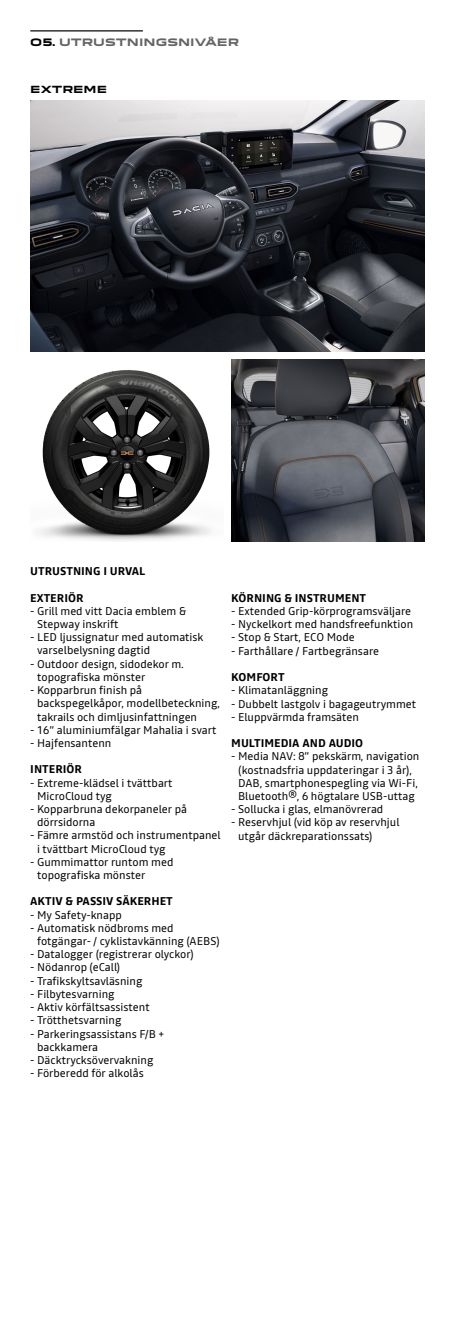
<style>
.page{position:relative;width:455px;height:1319px;background:#fff}
.page>*{position:absolute;margin:0;border:0;box-sizing:border-box;transform-origin:0 0}
.t1{font:11.2px/13.2px "Read";color:#000}
.t2{font:700 11.2px "Read";color:#000}
.t3{font:700 10px "Dacia Block Extended";color:#646464}
.t4{font:700 9.6px "Dacia Block Extended";color:#000}
.s1{color:#000}
</style>
<div class="page">
<img style="left:30px;top:101px;width:394px;height:251px">
<img style="left:36px;top:370px;width:175px;height:171px">
<img style="left:231px;top:360px;width:193px;height:181px">
<hr style="left:30px;top:30px;width:113px;height:1px;background:#000">
<p class="t3" style="left:30px;top:37px;width:210px"><span class="s1">O5.</span> UTRUSTNINGSNIVÅER</p>
<p class="t4" style="left:30px;top:84px;width:78px">EXTREME</p>
<p class="t2" style="left:30px;top:563px;width:117px">UTRUSTNING I URVAL</p>
<p class="t2" style="left:30px;top:590px;width:55px">EXTERIÖR</p>
<p class="t1" style="left:37px;top:604px;width:151px;text-indent:-7px">- Grill med vitt Dacia emblem &amp;<br>Stepway inskrift</p>
<p class="t1" style="left:37px;top:630px;width:168px;text-indent:-7px">- LED ljussignatur med automatisk varselbelysning dagtid</p>
<p class="t1" style="left:37px;top:657px;width:148px;text-indent:-7px">- Outdoor design, sidodekor m. topografiska mönster</p>
<p class="t1" style="left:37px;top:683px;width:184px;text-indent:-7px">- Kopparbrun finish på backspegelkåpor, modellbeteckning, takrails och dimljusinfattningen</p>
<p class="t1" style="left:30px;top:723px;width:188px">- 16” aluminiumfälgar Mahalia i svart</p>
<p class="t1" style="left:30px;top:736px;width:83px">- Hajfensantenn</p>
<p class="t2" style="left:30px;top:761px;width:53px">INTERIÖR</p>
<p class="t1" style="left:37px;top:776px;width:137px;text-indent:-7px">- Extreme-klädsel i tvättbart<br>MicroCloud tyg</p>
<p class="t1" style="left:37px;top:802px;width:151px;text-indent:-7px">- Kopparbruna dekorpaneler på dörrsidorna</p>
<p class="t1" style="left:37px;top:828px;width:185px;text-indent:-7px">- Fämre armstöd och instrumentpanel i tvättbart MicroCloud tyg</p>
<p class="t1" style="left:37px;top:855px;width:138px;text-indent:-7px">- Gummimattor runtom med topografiska mönster</p>
<p class="t2" style="left:30px;top:893px;width:144px">AKTIV &amp; PASSIV SÄKERHET</p>
<p class="t1" style="left:30px;top:908px;width:93px">- My Safety-knapp</p>
<p class="t1" style="left:37px;top:921px;width:184px;text-indent:-7px">- Automatisk nödbroms med fotgängar- / cyklistavkänning (AEBS)</p>
<p class="t1" style="left:30px;top:947px;width:165px">- Datalogger (registrerar olyckor)</p>
<p class="t1" style="left:30px;top:960px;width:91px">- Nödanrop (eCall)</p>
<p class="t1" style="left:30px;top:974px;width:113px">- Trafikskyltsavläsning</p>
<p class="t1" style="left:30px;top:987px;width:86px">- Filbytesvarning</p>
<p class="t1" style="left:30px;top:1000px;width:121px">- Aktiv körfältsassistent</p>
<p class="t1" style="left:30px;top:1013px;width:93px">- Trötthetsvarning</p>
<p class="t1" style="left:37px;top:1027px;width:129px;text-indent:-7px">- Parkeringsassistans F/B + backkamera</p>
<p class="t1" style="left:30px;top:1053px;width:124px">- Däcktrycksövervakning</p>
<p class="t1" style="left:30px;top:1066px;width:115px">- Förberedd för alkolås</p>
<p class="t2" style="left:231px;top:590px;width:136px">KÖRNING &amp; INSTRUMENT</p>
<p class="t1" style="left:231px;top:604px;width:181px">- Extended Grip-körprogramsväljare</p>
<p class="t1" style="left:231px;top:617px;width:183px">- Nyckelkort med handsfreefunktion</p>
<p class="t1" style="left:231px;top:631px;width:125px">- Stop &amp; Start, ECO Mode</p>
<p class="t1" style="left:231px;top:644px;width:149px">- Farthållare / Fartbegränsare</p>
<p class="t2" style="left:231px;top:669px;width:55px">KOMFORT</p>
<p class="t1" style="left:231px;top:683px;width:98px">- Klimatanläggning</p>
<p class="t1" style="left:231px;top:697px;width:186px">- Dubbelt lastgolv i bagageutrymmet</p>
<p class="t1" style="left:231px;top:710px;width:129px">- Eluppvärmda framsäten</p>
<p class="t2" style="left:231px;top:735px;width:133px">MULTIMEDIA AND AUDIO</p>
<p class="t1" style="left:231px;top:749px;width:190px;text-align:center">- Media NAV: 8” pekskärm, navigation (kostnadsfria uppdateringar i 3 år), DAB, smartphonespegling via Wi-Fi, Bluetooth®, 6 högtalare USB-uttag</p>
<p class="t1" style="left:231px;top:802px;width:153px">- Sollucka i glas, elmanövrerad</p>
<p class="t1" style="left:238px;top:815px;width:163px;text-indent:-7px">- Reservhjul (vid köp av reservhjul utgår däckreparationssats)</p>
</div>
